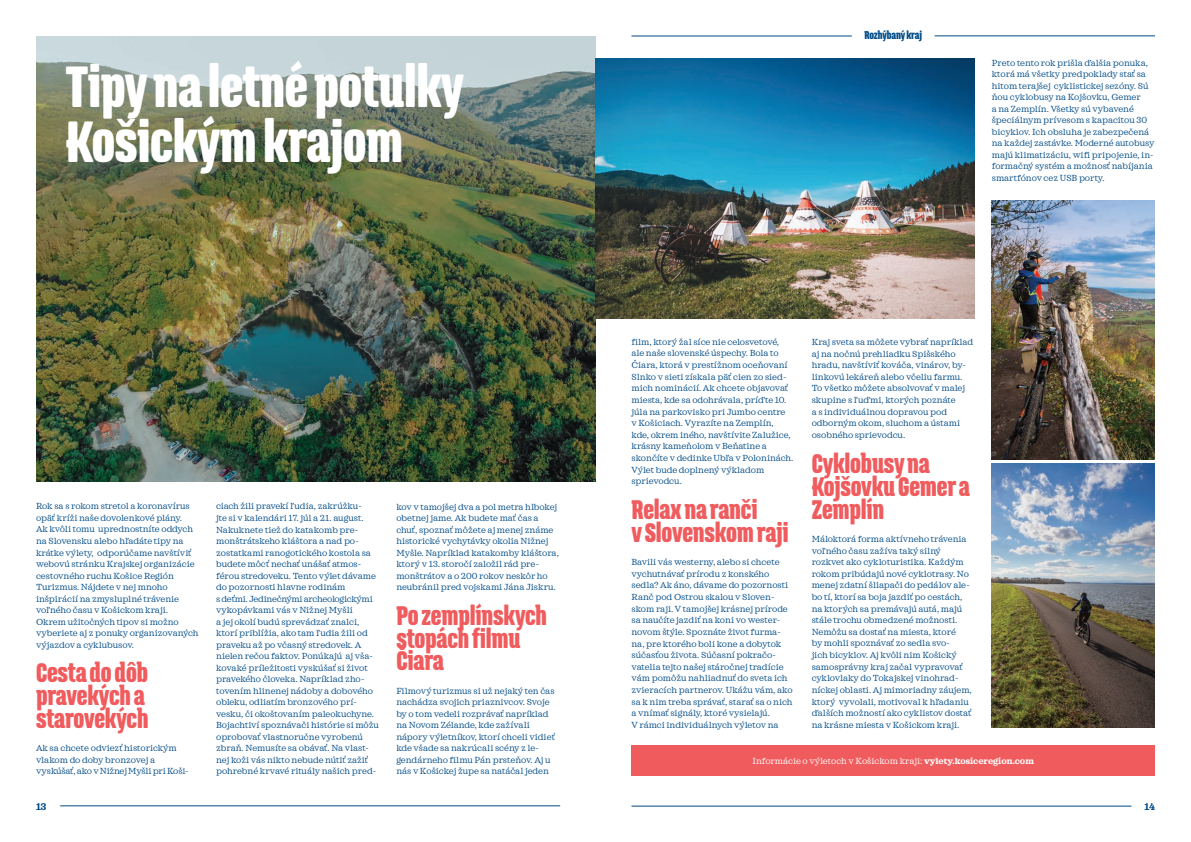
<style>
.page{position:relative;width:1191px;height:842px;background:#fff}
.page>*{position:absolute;margin:0;border:0;box-sizing:border-box;transform-origin:0 0}
.t1{font:900 51.2px/55px "Triump";letter-spacing:-.01em;color:#fff;scale:.8 1}
.t2{font:900 23.8px/23px "Triump";letter-spacing:-.01em;color:#f05c5e;scale:.8 1}
.t3{font:900 10px "Triump";letter-spacing:-.01em;color:#004b87;scale:.8 1}
.t4{font:700 10px "Sagona";color:#004b87}
.t5{font:9px/11.5px "Sagona";color:#004b87}
.t6{font:9px "Sagona";color:#fff}
.s1{font-weight:700}
</style>
<div class="page">
<img style="left:36px;top:36px;width:559px;height:446px">
<hr style="left:631px;top:806px;width:500px;height:1px;background:#004b87">
<hr style="left:60px;top:806px;width:500px;height:1px;background:#004b87">
<hr style="left:631px;top:36px;width:221px;height:1px;background:#004b87">
<hr style="left:934px;top:36px;width:221px;height:1px;background:#004b87">
<div style="left:631px;top:745px;width:524px;height:31px;background:#f05c5e"></div>
<img style="left:595px;top:59px;width:379px;height:259px">
<img style="left:991px;top:200px;width:164px;height:260px">
<img style="left:991px;top:464px;width:164px;height:264px">
<h1 class="t1" style="left:66px;top:57px;width:499px">Tipy na letné potulky<br>Košickým krajom</h1>
<p class="t5" style="left:36px;top:501px;width:164px">Rok sa s rokom stretol a koronavírus opäť kríži naše dovolenkové plány.<br>Ak kvôli tomu uprednostníte oddych na Slovensku alebo hľadáte tipy na krátke výlety, odporúčame navštíviť webovú stránku Krajskej organizácie cestovného ruchu Košice Región Turizmus. Nájdete v nej mnoho inšpirácií na zmysluplné trávenie voľného času v Košickom kraji.<br>Okrem užitočných tipov si možno vyberiete aj z ponuky organizovaných výjazdov a cyklubusov.</p>
<h2 class="t2" style="left:36px;top:660px;width:142px">Cesta do dôb pravekých a starovekých</h2>
<p class="t5" style="left:36px;top:742px;width:154px">Ak sa chcete odviezť historickým vlakom do doby bronzovej a vyskúšať, ako v Nižnej Myšli pri Koši-</p>
<p class="t5" style="left:216px;top:501px;width:164px">ciach žili pravekí ľ udia, zakrúžku-<br>jte si v kalendári 17. júl a 21. august.<br>Nakuknete tiež do katakomb pre&shy;monštrátskeho kláštora a nad po&shy;zostatkami ranogotického kostola sa budete môcť nechať unášať atmos&shy;férou stredoveku. Tento výlet dávame do pozornosti hlavne rodinám<br>s deťmi. Jedinečnými archeologickými vykopávkami vás v Nižnej Myšli<br>a jej okolí budú sprevádzať znalci, ktorí priblížia, ako tam ľ udia žili od praveku až po včasný stredovek. A nielen rečou faktov. Ponúkajú aj vša&shy;kovaké príležitosti vyskúšať si život pravekého človeka. Napríklad zho&shy;tovením hlinenej nádoby a dobového obleku, odliatím bronzového prí&shy;vesku, či okoštovaním paleokuchyne.<br>Bojachtiví spoznávači histórie si môžu oprobovať vlastnoručne vyrobenú zbraň. Nemusíte sa obávať. Na vlast&shy;nej koži vás nikto nebude nútiť zažiť pohrebné krvavé rituály našich pred-</p>
<p class="t5" style="left:396px;top:501px;width:164px">kov v tamojšej dva a pol metra hlbokej obetnej jame. Ak budete mať čas a chuť, spoznať môžete aj menej známe historické vychytávky okolia Nižnej Myšle. Napríklad katakomby kláštora, ktorý v 13. storočí založil rád pre&shy;monštrátov a o 200 rokov neskôr ho neubránil pred vojskami Jána Jiskru.</p>
<h2 class="t2" style="left:396px;top:603px;width:190px">Po zemplínskych stopách filmu<br>Čiara</h2>
<p class="t5" style="left:396px;top:685px;width:160px">Filmový turizmus si už nejaký ten čas nachádza svojich priaznivcov. Svoje by o tom vedeli rozprávať napríklad na Novom Zélande, kde zažívali nápory výletníkov, ktorí chceli vidieť kde všade sa nakrúcali scény z le&shy;gendárneho filmu Pán prsteňov. Aj u nás v Košickej župe sa natáčal jeden</p>
<p class="t3" style="left:864px;top:28px;width:74px">Rozhýbaný kraj</p>
<p class="t5" style="left:991px;top:57px;width:164px">Preto tento rok prišla ďalšia ponuka, ktorá má všetky predpoklady stať sa hitom terajšej cyklistickej sezóny. Sú ňou cyklobusy na Kojšovku, Gemer<br>a na Zemplín. Všetky sú vybavené špeciálnym prívesom s kapacitou 30 bicyklov. Ich obsluha je zabezpečená na každej zastávke. Moderné autobusy majú klimatizáciu, wifi pripojenie, in&shy;formačný systém a možnosť nabíjania smartfónov cez USB porty.</p>
<p class="t5" style="left:631px;top:336px;width:163px">film, ktorý žal síce nie celosvetové, ale naše slovenské úspechy. Bola to Čiara, ktorá v prestížnom oceňovaní Slnko v sieti získala päť cien zo sied&shy;mich nominácií. Ak chcete objavovať miesta, kde sa odohrávala, príď te 10. júla na parkovisko pri Jumbo centre<br>v Košiciach. Vyrazíte na Zemplín, kde, okrem iného, navštívite Zalužice, krásny kameňolom v Beňatine a skončíte v dedinke Ubľa v Poloninách.<br>Výlet bude doplnený výkladom sprievodcu.</p>
<h2 class="t2" style="left:631px;top:497px;width:198px">Relax na ranči<br>v Slovenskom raji</h2>
<p class="t5" style="left:631px;top:556px;width:163px">Bavili vás westerny, alebo si chcete vychutnávať prírodu z konského sedla? Ak áno, dávame do pozornosti Ranč pod Ostrou skalou v Sloven&shy;skom raji. V tamojšej krásnej prírode sa naučíte jazdiť na koni vo wester&shy;novom štýle. Spoznáte život furma&shy;na, pre ktorého boli kone a dobytok súčasťou života. Súčasní pokračo&shy;vatelia tejto našej stáročnej tradície vám pomôžu nahliadnuť do sveta ich zvieracích partnerov. Ukážu vám, ako sa k nim treba správať, starať sa o nich a vnímať signály, ktoré vysielajú.<br>V rámci individuálnych výletov na</p>
<p class="t5" style="left:811px;top:336px;width:163px">Kraj sveta sa môžete vybrať napríklad aj na nočnú prehliadku Spišského hradu, navštíviť kováča, vinárov, by&shy;linkovú lekáreň alebo včeliu farmu.<br>To všetko môžete absolvovať v malej skupine s ľ uďmi, ktorých poznáte<br>a s individuálnou dopravou pod odborným okom, sluchom a ústami osobného sprievodcu.</p>
<h2 class="t2" style="left:811px;top:451px;width:199px">Cyklobusy na<br>Kojšovku Gemer a<br>Zemplín</h2>
<p class="t5" style="left:811px;top:533px;width:162px">Máloktorá forma aktívneho trávenia voľného času zažíva taký silný rozkvet ako cykloturistika. Každým rokom pribúdajú nové cyklotrasy. No menej zdatní šliapači do pedálov ale&shy;bo tí, ktorí sa boja jazdiť po cestách, na ktorých sa premávajú autá, majú stále trochu obmedzené možnosti.<br>Nemôžu sa dostať na miesta, ktoré<br>by mohli spoznávať zo sedla svo-<br>jich bicyklov. Aj kvôli nim Košický samosprávny kraj začal vypravovať cyklovlaky do Tokajskej vinohrad&shy;níckej oblasti. Aj mimoriadny záujem, ktorý vyvolali, motivoval k hľadaniu ďalších možností ako cyklistov dostať na krásne miesta v Košickom kraji.</p>
<p class="t6" style="left:752px;top:756px;width:283px">Informácie o výletoch v Košickom kraji: <span class="s1">vylety.kosiceregion.com</span></p>
<p class="t4" style="left:36px;top:800px;width:12px">13</p>
<p class="t4" style="left:1144px;top:800px;width:12px">14</p>
</div>
